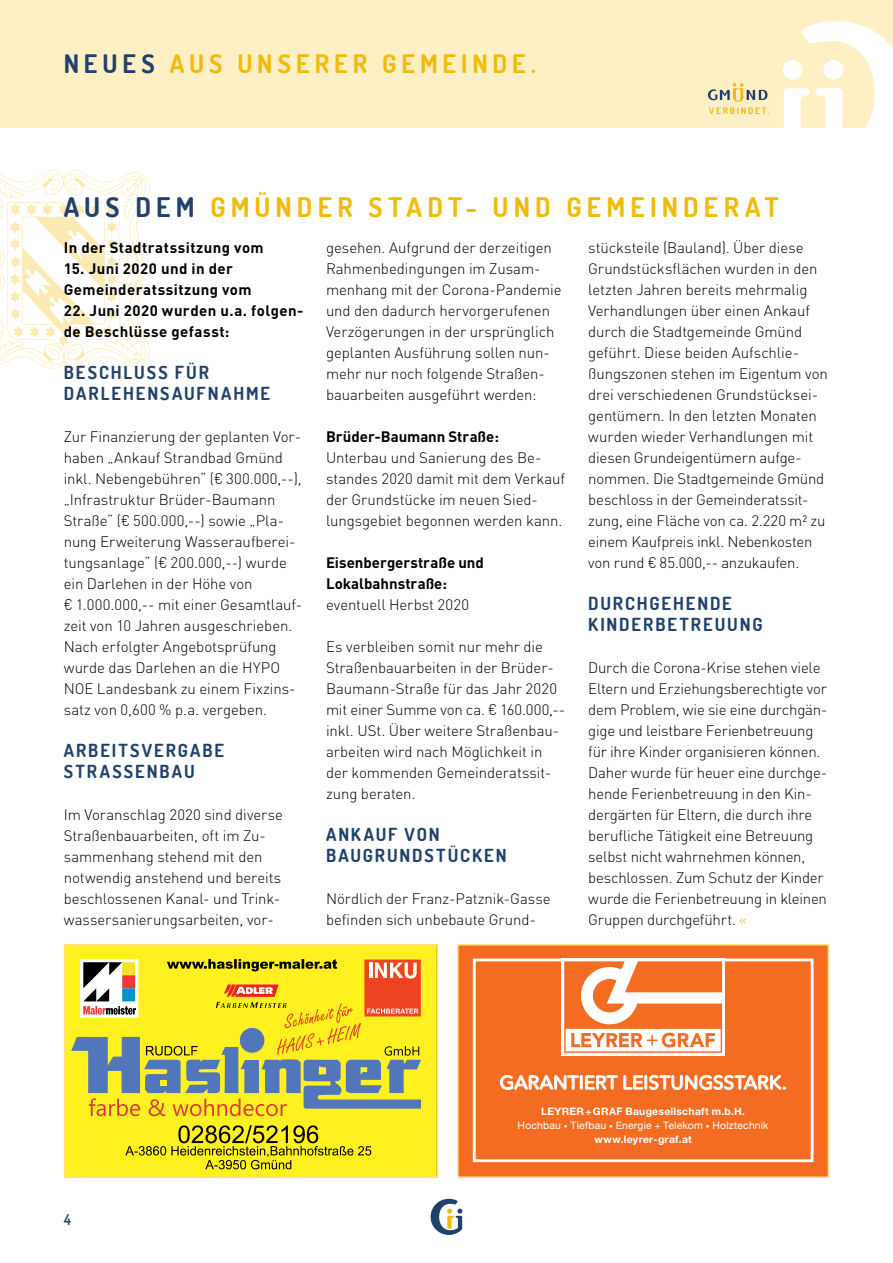
<style>
.page{position:relative;width:893px;height:1263px;background:#fff}
.page>*{position:absolute;margin:0;border:0;box-sizing:border-box;transform-origin:0 0}
.t1{font:700 27px "Dosis";letter-spacing:.185em;color:#f1bb0c}
.t2{font:700 25.5px "Dosis";letter-spacing:.195em;color:#f1bb0c}
.t3{font:500 18.9px "Avenir Next Rounded Std";color:#fff}
.t4{font:700 18px/21px "Dosis";letter-spacing:.11em;color:#21416c}
.t5{font:300 15px/21px "DIN Pro";letter-spacing:-.005em;color:#000}
.t6{font:700 15px/21px "DIN Pro";letter-spacing:.025em;color:#000}
.t7{font:700 15px/21px "DIN Pro";color:#000}
.t8{font:700 15px "DIN Pro";letter-spacing:-.005em;color:#000}
.t9{font:600 15px "Dosis";color:#21416c}
.t10{font:700 10.35px/14px "Helvetica Neue";letter-spacing:.03em;color:#fff;text-align:center}
.s1{color:#21416c}
.s2{font-family:"Dosis"}
.s3{color:#f1bb0c}
.s4{font-weight:400}
.s5{font-weight:400;font-size:7.5px}
</style>
<div class="page">
<div style="left:0;top:0;width:893px;height:128px;background:#ffefc5"></div>
<svg style="left:784px;top:21px;width:109px;height:107px"></svg>
<svg style="left:708px;top:83px;width:61px;height:31px"></svg>
<svg style="left:431px;top:1199px;width:31px;height:36px"></svg>
<svg style="left:0;top:170px;width:150px;height:200px"></svg>
<div style="left:458px;top:945px;width:370px;height:232px;background:#f36c21"></div>
<div style="left:473px;top:958px;width:340px;height:204px;border:3px solid #fff"></div>
<div style="left:561px;top:958px;width:164px;height:97px;background:#fff"></div>
<svg style="left:564px;top:961px;width:158px;height:92px"></svg>
<svg style="left:500px;top:1075px;width:118px;height:14px"></svg>
<svg style="left:624px;top:1075px;width:162px;height:14px"></svg>
<div style="left:457px;top:944px;width:372px;height:234px;border:2px solid #ffdf7e"></div>
<div style="left:67px;top:947px;width:368px;height:228px;background:#fff01f"></div>
<svg style="left:71px;top:959px;width:350px;height:157px;background:#d1c049"></svg>
<svg style="left:125px;top:1125px;width:246px;height:44px;background:#d3c719"></svg>
<div style="left:64px;top:944px;width:374px;height:234px;border:2px solid #ffdf7e"></div>
<h2 class="t2" style="left:64px;top:47px;width:474px"><span class="s1">NEUES</span> AUS UNSERER GEMEINDE.</h2>
<h1 class="t1" style="left:64px;top:189px;width:716px"><span class="s1">AUS DEM</span> GMÜNDER STADT- UND GEMEINDERAT</h1>
<p class="t6" style="left:64px;top:236px;width:201px">In der Stadtratssitzung vom</p>
<p class="t6" style="left:64px;top:257px;width:189px">15. Juni 2020 und in der<br>Gemeinderatssitzung vom</p>
<p class="t6" style="left:64px;top:299px;width:241px">22. Juni 2020 wurden u.a. folgen&shy;de Beschlüsse gefasst:</p>
<p class="t4" style="left:64px;top:361px;width:208px">BESCHLUSS FÜR<br>DARLEHENSAUFNAHME</p>
<p class="t5" style="left:64px;top:425px;width:240px">Zur Finanzierung der geplanten Vor&shy;haben „Ankauf Strandbad Gmünd inkl. Nebengebühren“ (<span class="s2">€</span> 300.000,--), „Infrastruktur Brüder-Baumann Straße“ (<span class="s2">€</span> 500.000,--) sowie „Pla&shy;nung Erweiterung Wasseraufberei&shy;tungsanlage“ (<span class="s2">€</span> 200.000,--) wurde ein Darlehen in der Höhe von<br><span class="s2">€</span> 1.000.000,-- mit einer Gesamtlauf&shy;zeit von 10 Jahren ausgeschrieben.<br>Nach erfolgter Angebotsprüfung wurde das Darlehen an die HYPO NOE Landesbank zu einem Fixzins&shy;satz von 0,600 % p.a. vergeben.</p>
<p class="t4" style="left:64px;top:739px;width:162px">ARBEITSVERGABE<br>STRASSENBAU</p>
<p class="t5" style="left:64px;top:803px;width:221px">Im Voranschlag 2020 sind diverse<br>Straßenbauarbeiten, oft im Zu&shy;sammenhang stehend mit den notwendig anstehend und bereits beschlossenen Kanal- und Trink&shy;wassersanierungsarbeiten, vor-</p>
<p class="t5" style="left:588px;top:236px;width:241px">stücksteile (Bauland). Über diese Grundstücksflächen wurden in den letzten Jahren bereits mehrmalig Verhandlungen über einen Ankauf durch die Stadtgemeinde Gmünd geführt. Diese beiden Aufschlie&shy;ßungszonen stehen im Eigentum von drei verschiedenen Grundstücksei&shy;gentümern. In den letzten Monaten wurden wieder Verhandlungen mit diesen Grundeigentümern aufge&shy;nommen. Die Stadtgemeinde Gmünd beschloss in der Gemeinderatssit&shy;zung, eine Fläche von ca. 2.220 m² zu einem Kaufpreis inkl. Nebenkosten von rund <span class="s2">€</span> 85.000,-- anzukaufen.</p>
<p class="t4" style="left:588px;top:592px;width:176px">DURCHGEHENDE<br>KINDERBETREUUNG</p>
<p class="t5" style="left:588px;top:656px;width:241px">Durch die Corona-Krise stehen viele Eltern und Erziehungsberechtigte vor dem Problem, wie sie eine durchgän&shy;gige und leistbare Ferienbetreuung für ihre Kinder organisieren können.<br>Daher wurde für heuer eine durchge&shy;hende Ferienbetreuung in den Kin&shy;dergärten für Eltern, die durch ihre berufliche Tätigkeit eine Betreuung selbst nicht wahrnehmen können, beschlossen. Zum Schutz der Kinder wurde die Ferienbetreuung in kleinen Gruppen durchgeführt. <span class="s3">«</span></p>
<p class="t5" style="left:326px;top:236px;width:237px">gesehen. Aufgrund der derzeitigen Rahmenbedingungen im Zusam&shy;menhang mit der Corona-Pandemie und den dadurch hervorgerufenen Verzögerungen in der ursprünglich geplanten Ausführung sollen nun&shy;mehr nur noch folgende Straßen&shy;bauarbeiten ausgeführt werden:</p>
<p class="t8" style="left:326px;top:426px;width:174px">Brüder-Baumann Straße:</p>
<p class="t5" style="left:326px;top:446px;width:241px">Unterbau und Sanierung des Be&shy;standes 2020 damit mit dem Verkauf der Grundstücke im neuen Sied&shy;lungsgebiet begonnen werden kann.</p>
<p class="t7" style="left:326px;top:551px;width:159px">Eisenbergerstraße und<br>Lokalbahnstraße:</p>
<p class="t5" style="left:326px;top:593px;width:145px">eventuell Herbst 2020</p>
<p class="t5" style="left:326px;top:635px;width:241px">Es verbleiben somit nur mehr die<br>Straßenbauarbeiten in der Brüder-<br>Baumann-Straße für das Jahr 2020 mit einer Summe von ca. <span class="s2">€</span> 160.000,-- inkl. USt. Über weitere Straßenbau&shy;arbeiten wird nach Möglichkeit in der kommenden Gemeinderatssit&shy;zung beraten.</p>
<p class="t4" style="left:326px;top:823px;width:182px">ANKAUF VON<br>BAUGRUNDSTÜCKEN</p>
<p class="t5" style="left:326px;top:887px;width:226px">Nördlich der Franz-Patznik-Gasse befinden sich unbebaute Grund-</p>
<p class="t3" style="left:499px;top:1071px;width:289px">GARANTIERT LEISTUNGSSTARK.</p>
<p class="t9" style="left:64px;top:1209px;width:9px">4</p>
<p class="t10" style="left:518px;top:1104px;width:253px">LEYRER+GRAF Baugesellschaft m.b.H.<br><span class="s4">Hochbau</span> <span class="s5">•</span> <span class="s4">Tiefbau</span> <span class="s5">•</span> <span class="s4">Energie + Telekom</span> <span class="s5">•</span> <span class="s4">Holztechnik </span>www.leyrer-graf.at</p>
</div>
